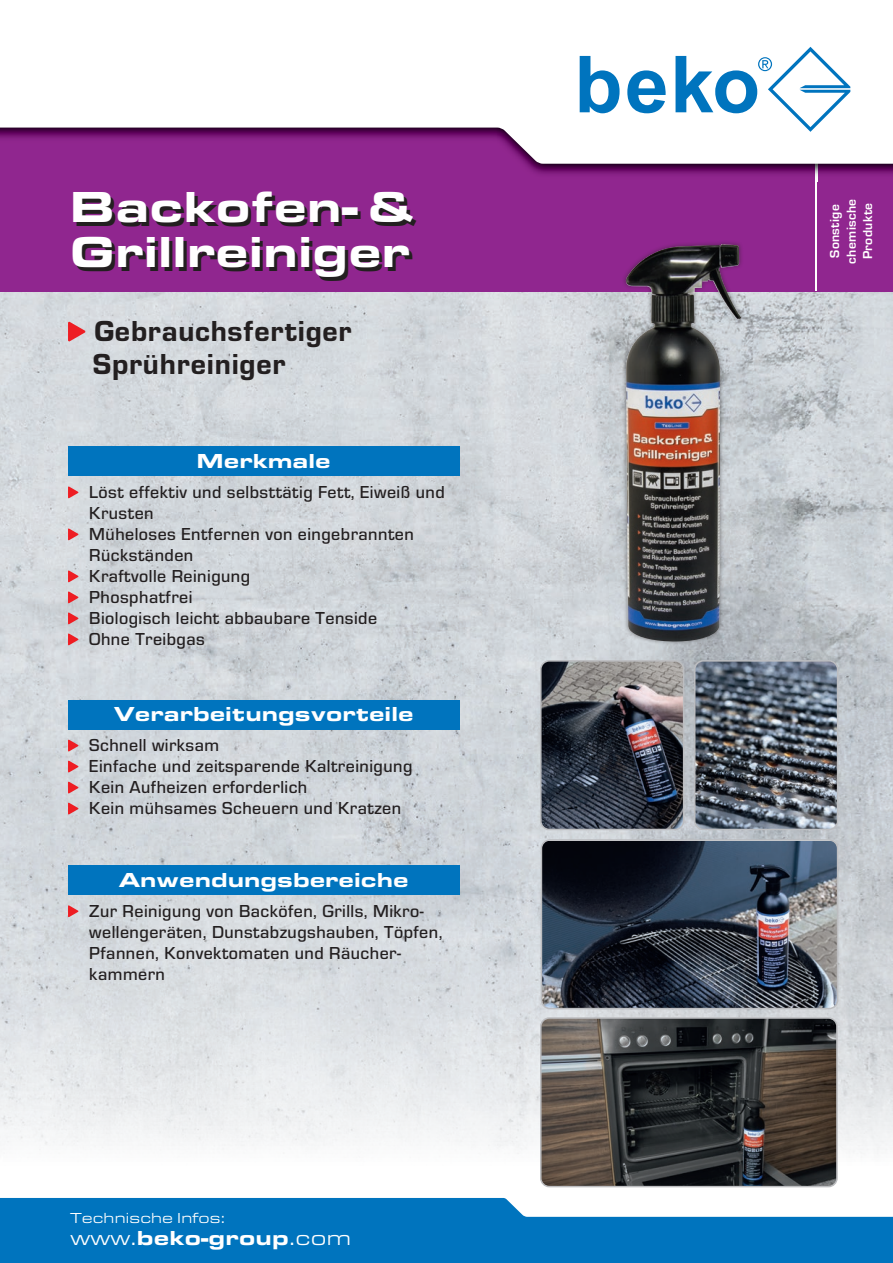
<style>
.page{position:relative;width:893px;height:1263px;background:#fff}
.page>*{position:absolute;margin:0;border:0;box-sizing:border-box;transform-origin:0 0}
.t1{font:900 expanded 45px/45px "Eurostile TOT";color:#fff}
.t2{font:30px/33px "Eurostile TOT Hea";letter-spacing:.025em;color:#231f20}
.t3{font:900 expanded 21px "Eurostile TOT";color:#fff}
.t4{font:500 18px/21px "Eurostile TOT";letter-spacing:.025em;color:#231f20}
.t5{font:expanded 15px "Eurostile TOT";letter-spacing:.01em;color:#fff}
.t6{font:700 13.5px/16.5px "Eurostile TOT";letter-spacing:.025em;color:#fff;text-align:center}
.s1{font-weight:400}
</style>
<div class="page">
<img style="left:0;top:291px;width:893px;height:897px">
<div style="left:0;top:0;width:893px;height:291px;background:#90268f"></div>
<hr style="left:816px;top:147px;width:1px;height:144px;background:#fff">
<img style="left:525px;top:164px;width:368px;height:17px">
<img style="left:816px;top:164px;width:1px;height:17px">
<svg style="left:0;top:0;width:893px;height:164px;background:#ebddeb"></svg>
<svg style="left:580px;top:56px;width:40px;height:57px;background:#72b2db"></svg>
<svg style="left:627px;top:70px;width:39px;height:43px;background:#63aad7"></svg>
<svg style="left:675px;top:47px;width:175px;height:85px;background:#c6dff0"></svg>
<svg style="left:0;top:1198px;width:893px;height:65px;background:#1f85c5"></svg>
<div style="left:68px;top:865px;width:391px;height:30px;background:#0074be"></div>
<svg style="left:68px;top:905px;width:10px;height:12px"></svg>
<div style="left:68px;top:446px;width:391px;height:30px;background:#0074be"></div>
<svg style="left:68px;top:486px;width:10px;height:12px"></svg>
<svg style="left:68px;top:528px;width:10px;height:12px"></svg>
<svg style="left:68px;top:570px;width:10px;height:12px"></svg>
<svg style="left:68px;top:591px;width:10px;height:12px"></svg>
<svg style="left:68px;top:612px;width:10px;height:12px"></svg>
<svg style="left:68px;top:633px;width:10px;height:12px"></svg>
<div style="left:68px;top:700px;width:391px;height:29px;background:#0074be"></div>
<svg style="left:68px;top:740px;width:10px;height:11px"></svg>
<svg style="left:68px;top:761px;width:10px;height:11px"></svg>
<svg style="left:68px;top:782px;width:10px;height:11px"></svg>
<svg style="left:68px;top:803px;width:10px;height:11px"></svg>
<svg style="left:68px;top:322px;width:17px;height:19px"></svg>
<div style="left:621px;top:240px;width:124px;height:406px;background:#231f20;opacity:.5"></div>
<img style="left:625px;top:244px;width:117px;height:398px">
<img style="left:541px;top:661px;width:143px;height:168px">
<div style="left:540px;top:660px;width:144px;height:170px;border:2px solid #bcbdc0;border-radius:9px"></div>
<img style="left:541px;top:1018px;width:296px;height:168px">
<div style="left:540px;top:1017px;width:298px;height:170px;border:2px solid #bcbdc0;border-radius:9px"></div>
<img style="left:541px;top:841px;width:297px;height:167px">
<div style="left:541px;top:839px;width:297px;height:170px;border:2px solid #bcbdc0;border-radius:9px"></div>
<img style="left:695px;top:661px;width:143px;height:168px">
<div style="left:694px;top:660px;width:144px;height:170px;border:2px solid #bcbdc0;border-radius:9px"></div>
<h1 class="t1" style="left:70px;top:185px;width:347px">Backofen- &amp;<br>Grillreiniger</h1>
<p class="t6" style="left:827px;top:263px;width:66px;rotate:-90deg">Sonstige chemische<br>Produkte</p>
<h2 class="t2" style="left:93px;top:315px;width:260px">Gebrauchsfertiger<br>Sprühreiniger</h2>
<p class="t3" style="left:197px;top:449px;width:136px">Merkmale</p>
<p class="t4" style="left:89px;top:482px;width:357px">Löst effektiv und selbsttätig Fett, Eiweiß und<br>Krusten<br>Müheloses Entfernen von eingebrannten<br>Rückständen<br>Kraftvolle Reinigung<br>Phosphatfrei<br>Biologisch leicht abbaubare Tenside<br>Ohne Treibgas</p>
<p class="t3" style="left:114px;top:702px;width:301px">Verarbeitungsvorteile</p>
<p class="t4" style="left:89px;top:735px;width:325px">Schnell wirksam<br>Einfache und zeitsparende Kaltreinigung<br>Kein Aufheizen erforderlich<br>Kein mühsames Scheuern und Kratzen</p>
<p class="t3" style="left:119px;top:867px;width:291px">Anwendungsbereiche</p>
<p class="t4" style="left:89px;top:901px;width:355px">Zur Reinigung von Backöfen, Grills, Mikro&shy;wellengeräten, Dunstabzugshauben, Töpfen, Pfannen, Konvektomaten und Räucher&shy;kammern</p>
<p class="t5" style="left:70px;top:1210px;width:156px">Technische Infos:</p>
<p class="t3" style="left:70px;top:1226px;width:282px"><span class="s1">www.</span>beko-group<span class="s1">.com</span></p>
</div>
